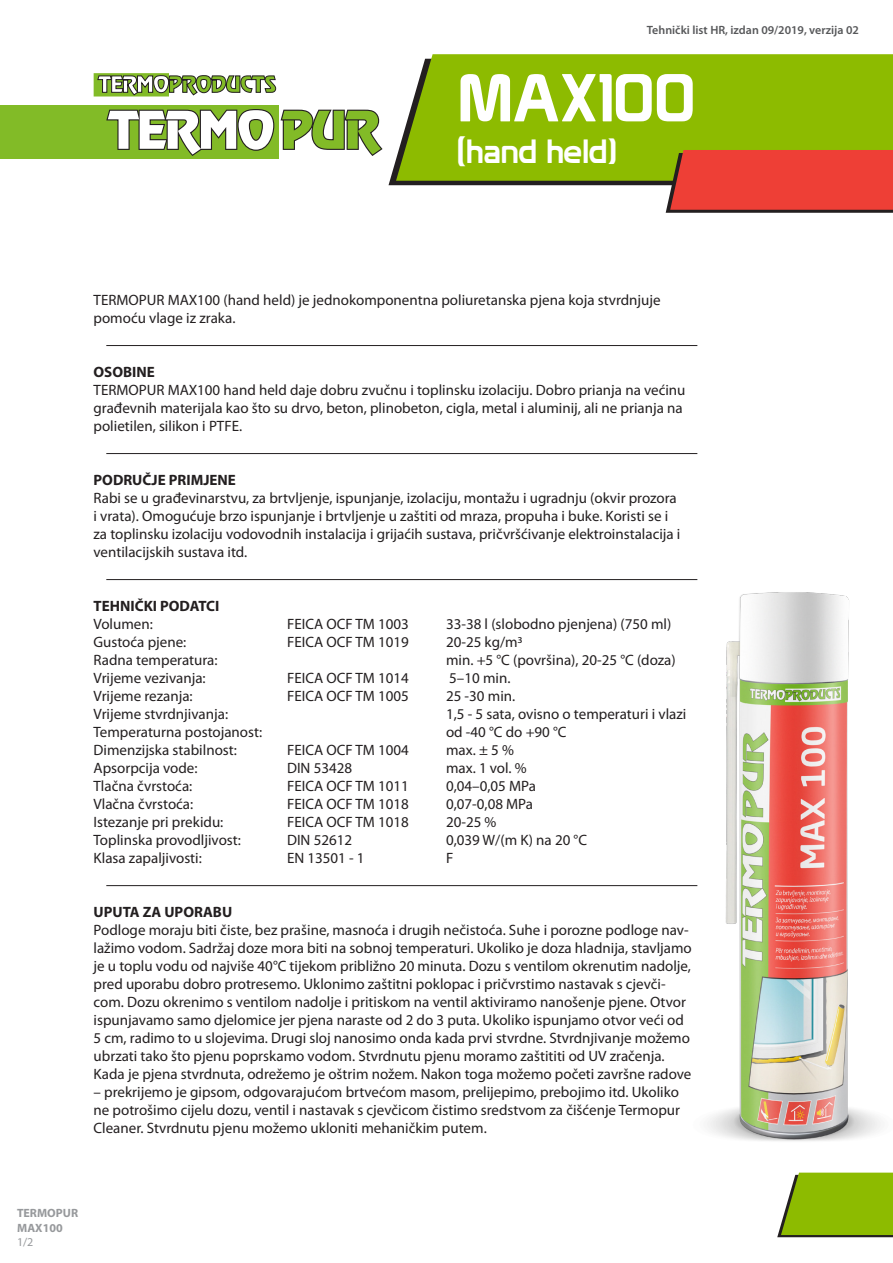
<style>
.page{position:relative;width:893px;height:1263px;background:#fff}
.page>*{position:absolute;margin:0;border:0;box-sizing:border-box;transform-origin:0 0}
.Headline{font:66px "md Sign";color:#fff}
.t1{font:57px "Revue POT";letter-spacing:.01em;color:#fff}
.Headline-2{font:32.85px "md Sign";color:#fff}
._00_Body_text{font:15px/18px "Myriad Pro";color:#231f20}
._02_Tabela{font:15px "Myriad Pro";color:#231f20}
._01_Bold{font:700 15px "Myriad Pro";color:#231f20}
.t2{font:600 12px "Myriad Pro";color:#57585a}
._00_Body_text-2{font:700 12px/14.4px "Myriad Pro";color:#97999c}
._00_Body_text-3{font:12px "Myriad Pro";color:#97999c}
.s1{color:#82bb27}
</style>
<div class="page">
<svg style="left:388px;top:159px;width:278px;height:26px"></svg>
<div style="left:396px;top:54px;width:497px;height:127px;background:#8dbb00"></div>
<svg style="left:777px;top:1172px;width:116px;height:65px;background:#91b819"></svg>
<div style="left:0;top:105px;width:279px;height:53px;background:#82bb27"></div>
<div style="left:94px;top:73px;width:185px;height:23px;background:#82bb27"></div>
<div style="left:169px;top:71px;width:112px;height:29px;background:#fff"></div>
<svg style="left:97px;top:75px;width:180px;height:21px"></svg>
<svg style="left:106px;top:109px;width:277px;height:47px"></svg>
<hr style="left:106px;top:345px;width:591px;height:1px;background:#231f20">
<hr style="left:106px;top:453px;width:591px;height:1px;background:#231f20">
<hr style="left:106px;top:579px;width:591px;height:1px;background:#231f20">
<hr style="left:106px;top:885px;width:591px;height:1px;background:#231f20">
<img style="left:675px;top:579px;width:206px;height:562px">
<svg style="left:666px;top:150px;width:227px;height:63px;background:#de4135"></svg>
<p class="t1" style="left:109px;top:102px;width:271px">TERMO <span class="s1">PUR</span></p>
<p class="t2" style="left:647px;top:23px;width:214px">Tehnički list HR, izdan 09/2019, verzija 02</p>
<p class="Headline" style="left:458px;top:58px;width:239px">MAX100</p>
<p class="Headline-2" style="left:457px;top:131px;width:161px">(hand held)</p>
<p class="_00_Body_text" style="left:94px;top:290px;width:569px">TERMOPUR MAX100 (hand held) je jednokomponentna poliuretanska pjena koja stvrdnjuje pomoću vlage iz zraka.</p>
<p class="_01_Bold" style="left:94px;top:362px;width:63px">OSOBINE</p>
<p class="_00_Body_text" style="left:94px;top:380px;width:593px">TERMOPUR MAX100 hand held daje dobru zvučnu i toplinsku izolaciju. Dobro prianja na većinu građevnih materijala kao što su drvo, beton, plinobeton, cigla, metal i aluminij, ali ne prianja na polietilen, silikon i PTFE.</p>
<p class="_01_Bold" style="left:94px;top:470px;width:144px">PODRUČJE PRIMJENE</p>
<p class="_00_Body_text" style="left:94px;top:488px;width:588px">Rabi se u građevinarstvu, za brtvljenje, ispunjanje, izolaciju, montažu i ugradnju (okvir prozora i vrata). Omogućuje brzo ispunjanje i brtvljenje u zaštiti od mraza, propuha i buke. Koristi se i za toplinsku izolaciju vodovodnih instalacija i grijaćih sustava, pričvršćivanje elektroinstalacija i ventilacijskih sustava itd.</p>
<p class="_01_Bold" style="left:94px;top:596px;width:127px">TEHNIČKI PODATCI</p>
<p class="_02_Tabela" style="left:94px;top:614px;width:61px">Volumen:</p>
<p class="_02_Tabela" style="left:287px;top:614px;width:123px">FEICA OCF TM 1003</p>
<p class="_02_Tabela" style="left:446px;top:614px;width:227px">33-38 l (slobodno pjenjena) (750 ml)</p>
<p class="_02_Tabela" style="left:94px;top:632px;width:94px">Gustoća pjene:</p>
<p class="_02_Tabela" style="left:287px;top:632px;width:123px">FEICA OCF TM 1019</p>
<p class="_02_Tabela" style="left:446px;top:632px;width:78px">20-25 kg/m3</p>
<p class="_02_Tabela" style="left:94px;top:650px;width:126px">Radna temperatura:</p>
<p class="_02_Tabela" style="left:446px;top:650px;width:231px">min. +5 °C (površina), 20-25 °C (doza)</p>
<p class="_02_Tabela" style="left:94px;top:668px;width:114px">Vrijeme vezivanja:</p>
<p class="_02_Tabela" style="left:287px;top:668px;width:123px">FEICA OCF TM 1014</p>
<p class="_02_Tabela" style="left:449px;top:668px;width:63px">5–10 min.</p>
<p class="_02_Tabela" style="left:94px;top:686px;width:101px">Vrijeme rezanja:</p>
<p class="_02_Tabela" style="left:287px;top:686px;width:123px">FEICA OCF TM 1005</p>
<p class="_02_Tabela" style="left:446px;top:686px;width:71px">25 -30 min.</p>
<p class="_02_Tabela" style="left:94px;top:704px;width:136px">Vrijeme stvrdnjivanja:</p>
<p class="_02_Tabela" style="left:446px;top:704px;width:242px">1,5 - 5 sata, ovisno o temperaturi i vlazi</p>
<p class="_02_Tabela" style="left:94px;top:722px;width:170px">Temperaturna postojanost:</p>
<p class="_02_Tabela" style="left:446px;top:722px;width:122px">od -40 °C do +90 °C</p>
<p class="_02_Tabela" style="left:94px;top:740px;width:145px">Dimenzijska stabilnost:</p>
<p class="_02_Tabela" style="left:287px;top:740px;width:123px">FEICA OCF TM 1004</p>
<p class="_02_Tabela" style="left:446px;top:740px;width:69px">max. ± 5 %</p>
<p class="_02_Tabela" style="left:94px;top:758px;width:106px">Apsorpcija vode:</p>
<p class="_02_Tabela" style="left:287px;top:758px;width:67px">DIN 53428</p>
<p class="_02_Tabela" style="left:446px;top:758px;width:82px">max. 1 vol. %</p>
<p class="_02_Tabela" style="left:94px;top:776px;width:100px">Tlačna čvrstoća:</p>
<p class="_02_Tabela" style="left:287px;top:776px;width:123px">FEICA OCF TM 1011</p>
<p class="_02_Tabela" style="left:446px;top:776px;width:91px">0,04–0,05 MPa</p>
<p class="_02_Tabela" style="left:94px;top:794px;width:101px">Vlačna čvrstoća:</p>
<p class="_02_Tabela" style="left:287px;top:794px;width:123px">FEICA OCF TM 1018</p>
<p class="_02_Tabela" style="left:446px;top:794px;width:89px">0,07-0,08 MPa</p>
<p class="_02_Tabela" style="left:94px;top:812px;width:131px">Istezanje pri prekidu:</p>
<p class="_02_Tabela" style="left:287px;top:812px;width:123px">FEICA OCF TM 1018</p>
<p class="_02_Tabela" style="left:446px;top:812px;width:52px">20-25 %</p>
<p class="_02_Tabela" style="left:94px;top:830px;width:149px">Toplinska provodljivost:</p>
<p class="_02_Tabela" style="left:287px;top:830px;width:67px">DIN 52612</p>
<p class="_02_Tabela" style="left:446px;top:830px;width:142px">0,039 W/(m K) na 20 °C</p>
<p class="_02_Tabela" style="left:94px;top:848px;width:110px">Klasa zapaljivosti:</p>
<p class="_02_Tabela" style="left:287px;top:848px;width:79px">EN 13501 - 1</p>
<p class="_02_Tabela" style="left:446px;top:848px;width:9px">F</p>
<p class="_01_Bold" style="left:94px;top:902px;width:140px">UPUTA ZA UPORABU</p>
<p class="_00_Body_text" style="left:94px;top:920px;width:600px">Podloge moraju biti čiste, bez prašine, masnoća i drugih nečistoća. Suhe i porozne podloge nav&shy;lažimo vodom. Sadržaj doze mora biti na sobnoj temperaturi. Ukoliko je doza hladnija, stavljamo je u toplu vodu od najviše 40°C tijekom približno 20 minuta. Dozu s ventilom okrenutim nadolje, pred uporabu dobro protresemo. Uklonimo zaštitni poklopac i pričvrstimo nastavak s cjevči&shy;com. Dozu okrenimo s ventilom nadolje i pritiskom na ventil aktiviramo nanošenje pjene. Otvor ispunjavamo samo djelomice jer pjena naraste od 2 do 3 puta. Ukoliko ispunjamo otvor veći od 5 cm, radimo to u slojevima. Drugi sloj nanosimo onda kada prvi stvrdne. Stvrdnjivanje možemo ubrzati tako što pjenu poprskamo vodom. Stvrdnutu pjenu moramo zaštititi od UV zračenja.<br>Kada je pjena stvrdnuta, odrežemo je oštrim nožem. Nakon toga možemo početi završne radove</p>
<p class="_00_Body_text" style="left:94px;top:1082px;width:588px;text-align:justify">– prekrijemo je gipsom, odgovarajućom brtvećom masom, prelijepimo, prebojimo itd. Ukoliko ne potrošimo cijelu dozu, ventil i nastavak s cjevčicom čistimo sredstvom za čišćenje Termopur Cleaner. Stvrdnutu pjenu možemo ukloniti mehaničkim putem.</p>
<p class="_00_Body_text-2" style="left:17px;top:1206px;width:63px">TERMOPUR<br>MAX100</p>
<p class="_00_Body_text-3" style="left:17px;top:1235px;width:18px">1/2</p>
</div>
